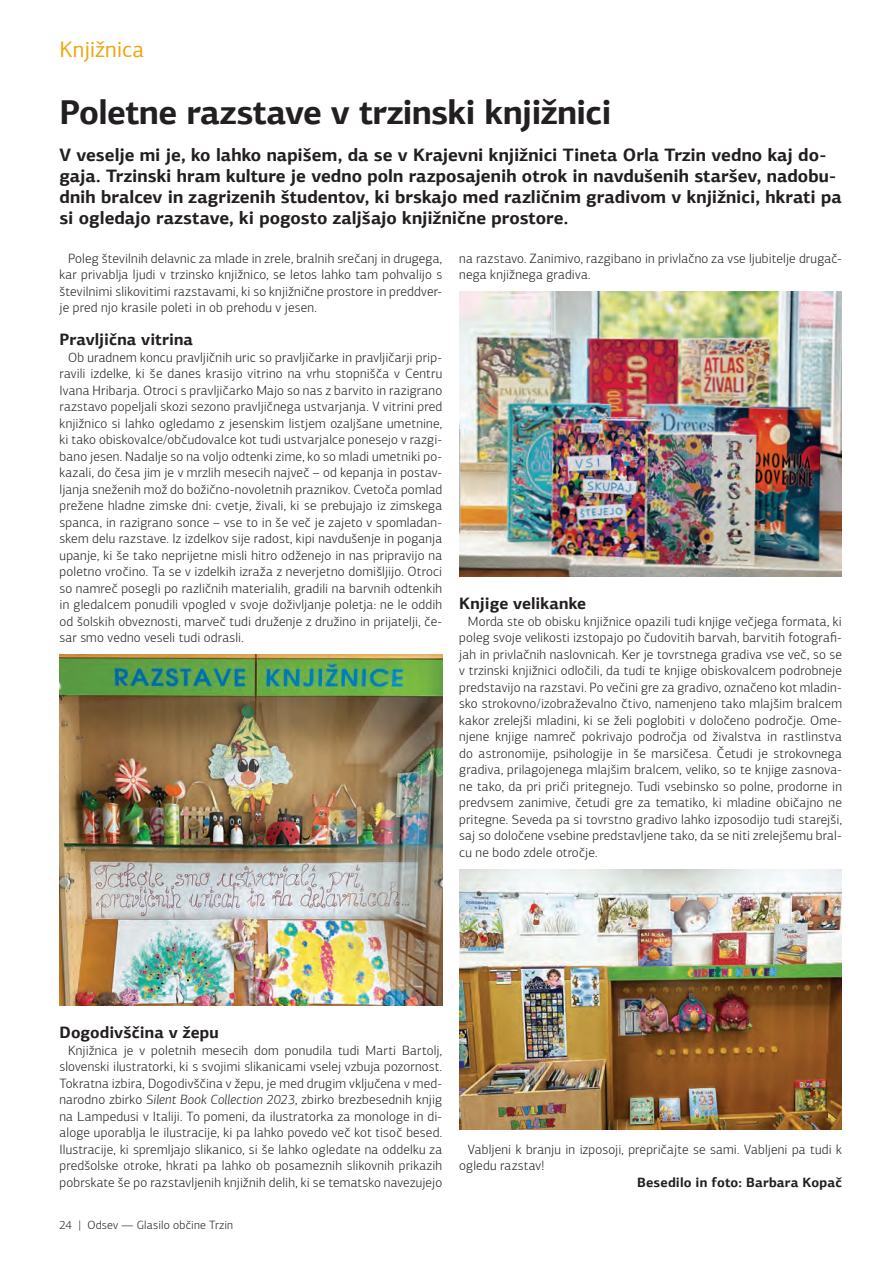
<style>
.page{position:relative;width:893px;height:1263px;background:#fff}
.page>*{position:absolute;margin:0;border:0;box-sizing:border-box;transform-origin:0 0}
.t1{font:700 34.5px "PF Agora Sans Pro";letter-spacing:-.015em;color:#231f20}
.t2{font:22.5px "PF Agora Sans Pro";color:#efa715}
.t3{font:700 18px/21px "PF Agora Sans Pro";color:#231f20}
.t4{font:700 16.5px "PF Agora Sans Pro";letter-spacing:.005em;color:#231f20}
.t5{font:300 13.5px/16.5px "PF Agora Sans Pro";letter-spacing:.01em;color:#231f20;text-align:justify}
.t6{font:700 13.5px "PF Agora Sans Pro";letter-spacing:.01em;color:#231f20}
.t7{font:300 12px "PF Agora Sans Pro";letter-spacing:.015em;color:#231f20}
.s1{font-style:italic}
</style>
<div class="page">
<img style="left:60px;top:654px;width:382px;height:351px">
<img style="left:459px;top:291px;width:383px;height:285px">
<img style="left:459px;top:870px;width:383px;height:260px">
<h2 class="t2" style="left:60px;top:35px;width:86px">Knjižnica</h2>
<h1 class="t1" style="left:60px;top:90px;width:554px">Poletne razstave v trzinski knjižnici</h1>
<p class="t3" style="left:60px;top:144px;width:784px">V veselje mi je, ko lahko napišem, da se v Krajevni knjižnici Tineta Orla Trzin vedno kaj do&shy;gaja. Trzinski hram kulture je vedno poln razposajenih otrok in navdušenih staršev, nadobu&shy;dnih bralcev in zagrizenih študentov, ki brskajo med različnim gradivom v knjižnici, hkrati pa si ogledajo razstave, ki pogosto zaljšajo knjižnične prostore.</p>
<p class="t5" style="left:60px;top:250px;width:384px;text-indent:9px">Poleg številnih delavnic za mlade in zrele, bralnih srečanj in drugega, kar privablja ljudi v trzinsko knjižnico, se letos lahko tam pohvalijo s številnimi slikovitimi razstavami, ki so knjižnične prostore in preddver&shy;je pred njo krasile poleti in ob prehodu v jesen.</p>
<p class="t4" style="left:60px;top:329px;width:135px">Pravljična vitrina</p>
<p class="t5" style="left:60px;top:349px;width:384px;text-indent:8px">Ob uradnem koncu pravljičnih uric so pravljičarke in pravljičarji prip&shy;ravili izdelke, ki še danes krasijo vitrino na vrhu stopnišča v Centru Ivana Hribarja. Otroci s pravljičarko Majo so nas z barvito in razigrano razstavo popeljali skozi sezono pravljičnega ustvarjanja. V vitrini pred knjižnico si lahko ogledamo z jesenskim listjem ozaljšane umetnine, ki tako obiskovalce/občudovalce kot tudi ustvarjalce ponesejo v razgi&shy;bano jesen. Nadalje so na voljo odtenki zime, ko so mladi umetniki po&shy;kazali, do česa jim je v mrzlih mesecih največ – od kepanja in postav&shy;ljanja sneženih mož do božično-novoletnih praznikov. Cvetoča pomlad prežene hladne zimske dni: cvetje, živali, ki se prebujajo iz zimskega spanca, in razigrano sonce – vse to in še več je zajeto v spomladan&shy;skem delu razstave. Iz izdelkov sije radost, kipi navdušenje in poganja upanje, ki še tako neprijetne misli hitro odženejo in nas pripravijo na poletno vročino. Ta se v izdelkih izraža z neverjetno domišljijo. Otroci so namreč posegli po različnih materialih, gradili na barvnih odtenkih in gledalcem ponudili vpogled v svoje doživljanje poletja: ne le oddih od šolskih obveznosti, marveč tudi druženje z družino in prijatelji, če&shy;sar smo vedno veseli tudi odrasli.</p>
<p class="t5" style="left:459px;top:250px;width:384px">na razstavo. Zanimivo, razgibano in privlačno za vse ljubitelje drugač&shy;nega knjižnega gradiva.</p>
<p class="t4" style="left:459px;top:593px;width:129px">Knjige velikanke</p>
<p class="t5" style="left:459px;top:613px;width:384px;text-indent:9px">Morda ste ob obisku knjižnice opazili tudi knjige večjega formata, ki poleg svoje velikosti izstopajo po čudovitih barvah, barvitih fotografi&shy;jah in privlačnih naslovnicah. Ker je tovrstnega gradiva vse več, so se v trzinski knjižnici odločili, da tudi te knjige obiskovalcem podrobneje predstavijo na razstavi. Po večini gre za gradivo, označeno kot mladin&shy;sko strokovno/izobraževalno čtivo, namenjeno tako mlajšim bralcem kakor zrelejši mladini, ki se želi poglobiti v določeno področje. Ome&shy;njene knjige namreč pokrivajo področja od živalstva in rastlinstva do astronomije, psihologije in še marsičesa. Četudi je strokovnega gradiva, prilagojenega mlajšim bralcem, veliko, so te knjige zasnova&shy;ne tako, da pri priči pritegnejo. Tudi vsebinsko so polne, prodorne in predvsem zanimive, četudi gre za tematiko, ki mladine običajno ne pritegne. Seveda pa si tovrstno gradivo lahko izposodijo tudi starejši, saj so določene vsebine predstavljene tako, da se niti zrelejšemu bral&shy;cu ne bodo zdele otročje.</p>
<p class="t4" style="left:60px;top:1022px;width:161px">Dogodivščina v žepu</p>
<p class="t5" style="left:60px;top:1042px;width:384px;text-indent:9px">Knjižnica je v poletnih mesecih dom ponudila tudi Marti Bartolj, slovenski ilustratorki, ki s svojimi slikanicami vselej vzbuja pozornost.<br>Tokratna izbira, Dogodivščina v žepu, je med drugim vključena v med&shy;narodno zbirko <span class="s1">Silent Book Collection 2023</span>, zbirko brezbesednih knjig na Lampedusi v Italiji. To pomeni, da ilustratorka za monologe in di&shy;aloge uporablja le ilustracije, ki pa lahko povedo več kot tisoč besed.<br>Ilustracije, ki spremljajo slikanico, si še lahko ogledate na oddelku za predšolske otroke, hkrati pa lahko ob posameznih slikovnih prikazih pobrskate še po razstavljenih knjižnih delih, ki se tematsko navezujejo</p>
<p class="t7" style="left:60px;top:1218px;width:175px">24 | Odsev — Glasilo občine Trzin</p>
<p class="t5" style="left:459px;top:1141px;width:384px;text-indent:9px">Vabljeni k branju in izposoji, prepričajte se sami. Vabljeni pa tudi k ogledu razstav!</p>
<p class="t6" style="left:637px;top:1174px;width:206px">Besedilo in foto: Barbara Kopač</p>
</div>
